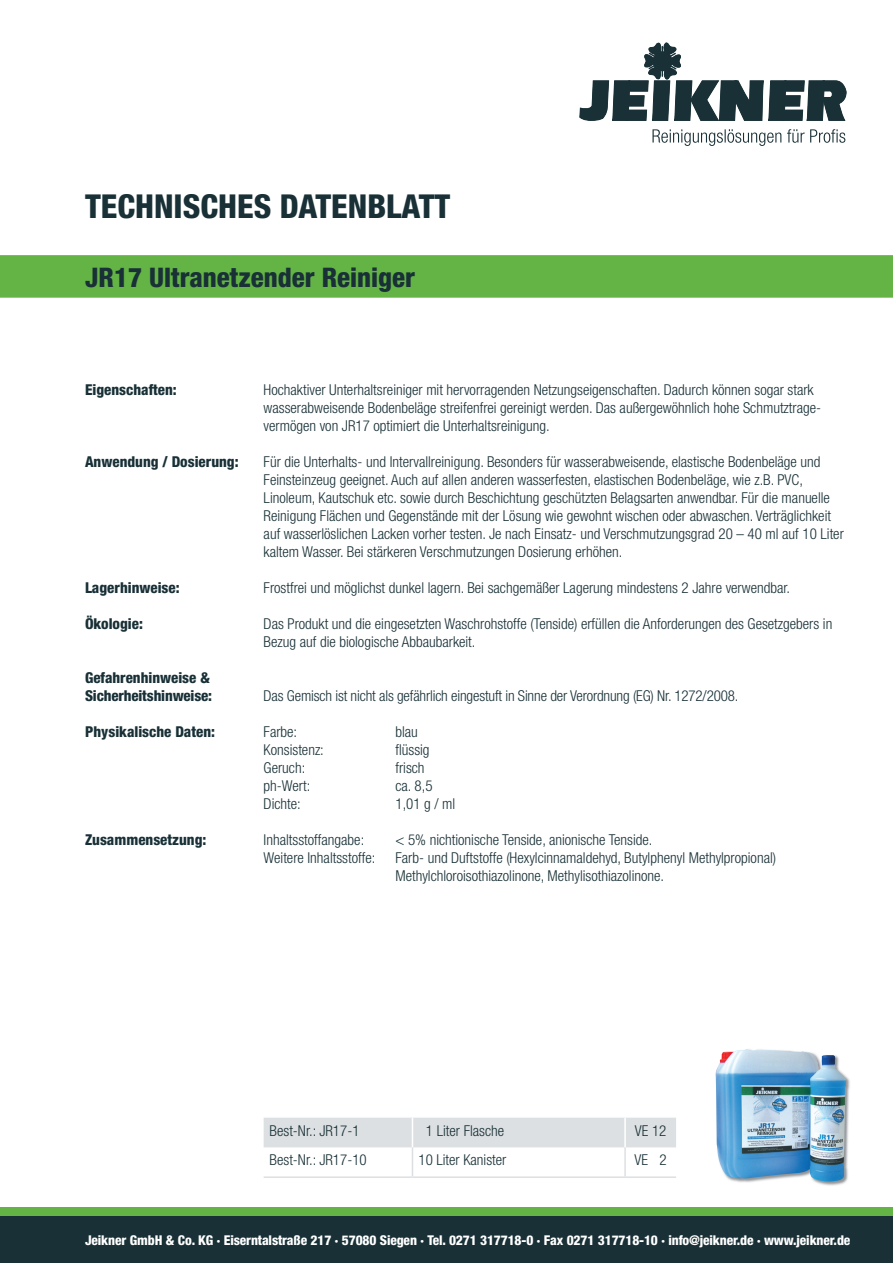
<style>
.page{position:relative;width:893px;height:1263px;background:#fff}
.page>*{position:absolute;margin:0;border:0;box-sizing:border-box;transform-origin:0 0}
.t1{font:800 condensed 33px "Helvetica Neue LT";color:#183036}
.t2{font:800 condensed 27px "Helvetica Neue LT";color:#183036}
.t3{font:300 condensed 15px/18px "Helvetica Neue LT";color:#183036}
.t4{font:800 condensed 15px/18px "Helvetica Neue LT";color:#183036}
.t5{font:800 condensed 13.5px "Helvetica Neue LT";letter-spacing:-.01em;color:#fff}
</style>
<div class="page">
<img style="left:715px;top:1072px;width:135px;height:114px">
<img style="left:716px;top:1049px;width:130px;height:132px">
<div style="left:0;top:1216px;width:893px;height:47px;background:#183036"></div>
<div style="left:0;top:1208px;width:893px;height:8px;background:#63b445"></div>
<div style="left:0;top:255px;width:893px;height:43px;background:#63b445"></div>
<svg style="left:264px;top:1118px;width:412px;height:58px"></svg>
<hr style="left:624px;top:1118px;width:2px;height:29px;background:#fff">
<hr style="left:624px;top:1147px;width:2px;height:29px;background:#dde0e2">
<hr style="left:264px;top:1176px;width:148px;height:2px;background:#dde0e2">
<hr style="left:412px;top:1176px;width:213px;height:2px;background:#dde0e2">
<hr style="left:625px;top:1176px;width:51px;height:2px;background:#dde0e2">
<svg style="left:579px;top:43px;width:267px;height:78px"></svg>
<svg style="left:652px;top:129px;width:193px;height:17px"></svg>
<h1 class="t1" style="left:85px;top:186px;width:367px">TECHNISCHES DATENBLATT</h1>
<h2 class="t2" style="left:85px;top:261px;width:332px">JR17 Ultranetzender Reiniger</h2>
<p class="t4" style="left:85px;top:380px;width:93px">Eigenschaften:</p>
<p class="t3" style="left:264px;top:380px;width:559px">Hochaktiver Unterhaltsreiniger mit hervorragenden Netzungseigenschaften. Dadurch können sogar stark wasserabweisende Bodenbeläge streifenfrei gereinigt werden. Das außergewöhnlich hohe Schmutztrage&shy;vermögen von JR17 optimiert die Unterhaltsreinigung.</p>
<p class="t4" style="left:85px;top:452px;width:155px">Anwendung / Dosierung:</p>
<p class="t3" style="left:264px;top:452px;width:582px">Für die Unterhalts- und Intervallreinigung. Besonders für wasserabweisende, elastische Bodenbeläge und Feinsteinzeug geeignet. Auch auf allen anderen wasserfesten, elastischen Bodenbeläge, wie z.B. PVC, Linoleum, Kautschuk etc. sowie durch Beschichtung geschützten Belagsarten anwendbar. Für die manuelle Reinigung Flächen und Gegenstände mit der Lösung wie gewohnt wischen oder abwaschen. Verträglichkeit auf wasserlöslichen Lacken vorher testen. Je nach Einsatz- und Verschmutzungsgrad 20 – 40 ml auf 10 Liter kaltem Wasser. Bei stärkeren Verschmutzungen Dosierung erhöhen.</p>
<p class="t4" style="left:85px;top:578px;width:96px">Lagerhinweise:</p>
<p class="t3" style="left:264px;top:578px;width:528px">Frostfrei und möglichst dunkel lagern. Bei sachgemäßer Lagerung mindestens 2 Jahre verwendbar.</p>
<p class="t4" style="left:85px;top:614px;width:59px">Ökologie:</p>
<p class="t3" style="left:264px;top:614px;width:570px">Das Produkt und die eingesetzten Waschrohstoffe (Tenside) erfüllen die Anforderungen des Gesetzgebers in<br>Bezug auf die biologische Abbaubarkeit.</p>
<p class="t4" style="left:85px;top:668px;width:129px">Gefahrenhinweise &amp;<br>Sicherheitshinweise:</p>
<p class="t3" style="left:264px;top:686px;width:476px">Das Gemisch ist nicht als gefährlich eingestuft in Sinne der Verordnung (EG) Nr. 1272/2008.</p>
<p class="t4" style="left:85px;top:722px;width:132px">Physikalische Daten:</p>
<p class="t3" style="left:264px;top:722px;width:35px">Farbe:</p>
<p class="t3" style="left:395px;top:722px;width:24px">blau</p>
<p class="t3" style="left:264px;top:740px;width:62px">Konsistenz:</p>
<p class="t3" style="left:395px;top:740px;width:36px">flüssig</p>
<p class="t3" style="left:264px;top:758px;width:43px">Geruch:</p>
<p class="t3" style="left:395px;top:758px;width:31px">frisch</p>
<p class="t3" style="left:264px;top:776px;width:48px">ph-Wert:</p>
<p class="t3" style="left:395px;top:776px;width:39px">ca. 8,5</p>
<p class="t3" style="left:264px;top:794px;width:39px">Dichte:</p>
<p class="t3" style="left:395px;top:794px;width:61px">1,01 g / ml</p>
<p class="t4" style="left:85px;top:830px;width:123px">Zusammensetzung:</p>
<p class="t3" style="left:264px;top:830px;width:102px">Inhaltsstoffangabe:</p>
<p class="t3" style="left:395px;top:830px;width:259px">&lt; 5% nichtionische Tenside, anionische Tenside.</p>
<p class="t3" style="left:264px;top:848px;width:113px">Weitere Inhaltsstoffe:</p>
<p class="t3" style="left:395px;top:848px;width:382px">Farb- und Duftstoffe (Hexylcinnamaldehyd, Butylphenyl Methylpropional)<br>Methylchloroisothiazolinone, Methylisothiazolinone.</p>
<p class="t3" style="left:270px;top:1121px;width:91px">Best-Nr.: JR17-1</p>
<p class="t3" style="left:426px;top:1121px;width:80px">1 Liter Flasche</p>
<p class="t3" style="left:635px;top:1121px;width:33px">VE 12</p>
<p class="t3" style="left:270px;top:1151px;width:99px">Best-Nr.: JR17-10</p>
<p class="t3" style="left:418px;top:1151px;width:89px">10 Liter Kanister</p>
<p class="t3" style="left:635px;top:1151px;width:33px">VE 2</p>
<p class="t5" style="left:85px;top:1232px;width:767px">Jeikner GmbH &amp; Co. KG · Eiserntalstraße 217 · 57080 Siegen · Tel. 0271 317718-0 · Fax 0271 317718-10 · info@jeikner.de · www.jeikner.de</p>
</div>
